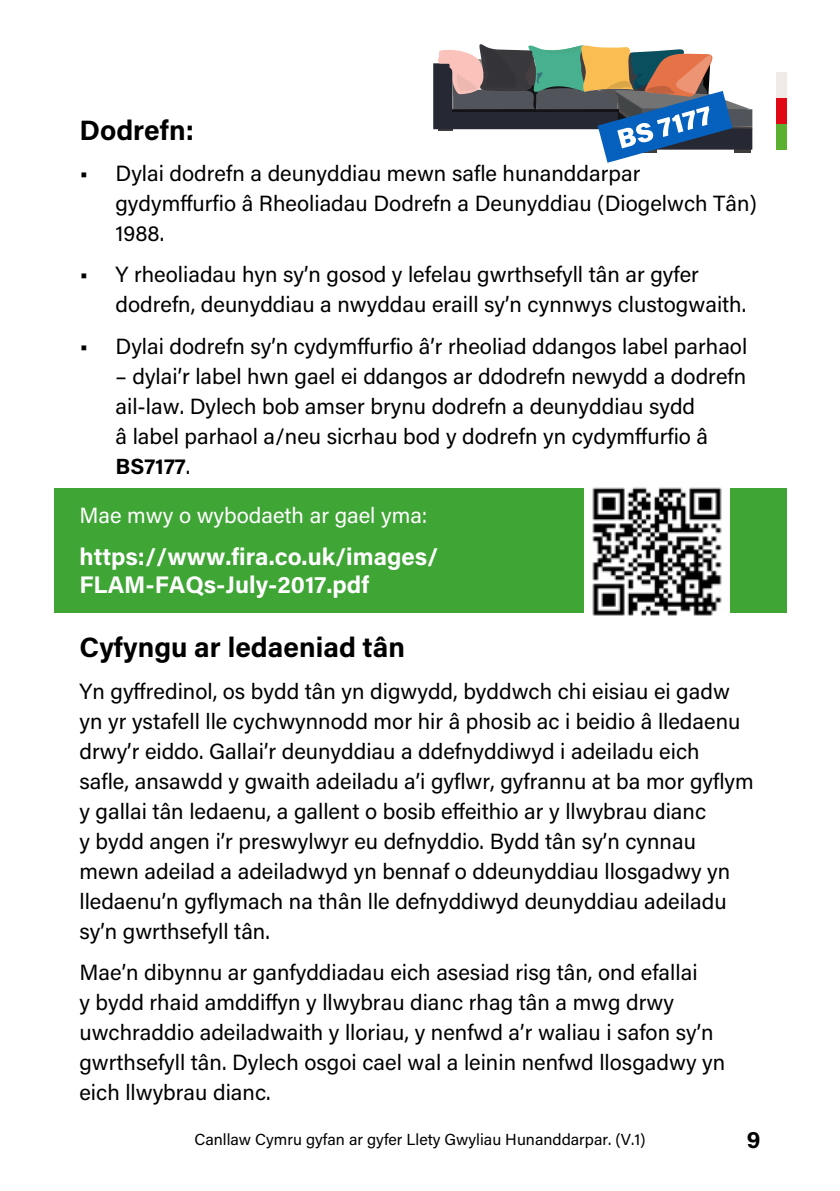
<style>
.page{position:relative;width:840px;height:1191px;background:#fff}
.page>*{position:absolute;margin:0;border:0;box-sizing:border-box;transform-origin:0 0}
.t1{font:28px "Acumin Variable Concept";color:#000}
.t2{font:700 28px "Acumin Pro";color:#000}
.t3{font:700 24px/28px "Acumin Pro";color:#fff}
.t4{font:700 24px "Acumin Pro";color:#000}
.t5{font:22px/30px "Acumin Pro";color:#000}
.t6{font:22px "Acumin Pro";color:#fff}
.t7{font:16px "Acumin Pro";color:#000}
.s1{font-size:24px}
.s2{font-weight:700}
</style>
<div class="page">
<div style="left:776px;top:124px;width:10px;height:26px;background:#5cb030"></div>
<div style="left:776px;top:98px;width:10px;height:26px;background:#e00814"></div>
<div style="left:776px;top:72px;width:10px;height:26px;background:#f0ebe8"></div>
<div style="left:54px;top:488px;width:732px;height:124px;background:#3fa535"></div>
<img style="left:584px;top:487px;width:145px;height:129px">
<svg style="left:433px;top:44px;width:319px;height:119px"></svg>
<p class="t2" style="left:79px;top:110px;width:116px">Dodrefn:</p>
<p class="t5" style="left:115px;top:157px;width:642px;text-indent:-36px"><span class="s1">•</span> Dylai dodrefn a deunyddiau mewn safle hunanddarpar gydymffurfio â Rheoliadau Dodrefn a Deunyddiau (Diogelwch Tân)<br>1988.</p>
<p class="t5" style="left:115px;top:259px;width:631px;text-indent:-36px"><span class="s1">•</span> Y rheoliadau hyn sy’n gosod y lefelau gwrthsefyll tân ar gyfer dodrefn, deunyddiau a nwyddau eraill sy’n cynnwys clustogwaith.</p>
<p class="t5" style="left:79px;top:330px;width:669px"><span class="s1">•</span> Dylai dodrefn sy’n cydymffurfio â’r rheoliad ddangos label parhaol</p>
<p class="t5" style="left:115px;top:360px;width:632px">– dylai’r label hwn gael ei ddangos ar ddodrefn newydd a dodrefn ail-law. Dylech bob amser brynu dodrefn a deunyddiau sydd<br>â label parhaol a/neu sicrhau bod y dodrefn yn cydymffurfio â <span class="s2">BS7177</span>.</p>
<p class="t6" style="left:79px;top:500px;width:349px">Mae mwy o wybodaeth ar gael yma:</p>
<p class="t3" style="left:79px;top:541px;width:360px">https://www.fira.co.uk/images/<br>FLAM-FAQs-July-2017.pdf</p>
<p class="t1" style="left:79px;top:628px;width:327px">Cyfyngu ar ledaeniad tân</p>
<p class="t5" style="left:79px;top:675px;width:675px">Yn gyffredinol, os bydd tân yn digwydd, byddwch chi eisiau ei gadw yn yr ystafell lle cychwynnodd mor hir â phosib ac i beidio â lledaenu drwy’r eiddo. Gallai’r deunyddiau a ddefnyddiwyd i adeiladu eich safle, ansawdd y gwaith adeiladu a’i gyflwr, gyfrannu at ba mor gyflym y gallai tân ledaenu, a gallent o bosib effeithio ar y llwybrau dianc<br>y bydd angen i’r preswylwyr eu defnyddio. Bydd tân sy’n cynnau mewn adeilad a adeiladwyd yn bennaf o ddeunyddiau llosgadwy yn lledaenu’n gyflymach na thân lle defnyddiwyd deunyddiau adeiladu sy’n gwrthsefyll tân.</p>
<p class="t5" style="left:79px;top:956px;width:647px">Mae’n dibynnu ar ganfyddiadau eich asesiad risg tân, ond efallai<br>y bydd rhaid amddiffyn y llwybrau dianc rhag tân a mwg drwy uwchraddio adeiladwaith y lloriau, y nenfwd a’r waliau i safon sy’n gwrthsefyll tân. Dylech osgoi cael wal a leinin nenfwd llosgadwy yn eich llwybrau dianc.</p>
<p class="t4" style="left:746px;top:1122px;width:15px">9</p>
<p class="t7" style="left:194px;top:1128px;width:452px">Canllaw Cymru gyfan ar gyfer Llety Gwyliau Hunanddarpar. (V.1)</p>
</div>
